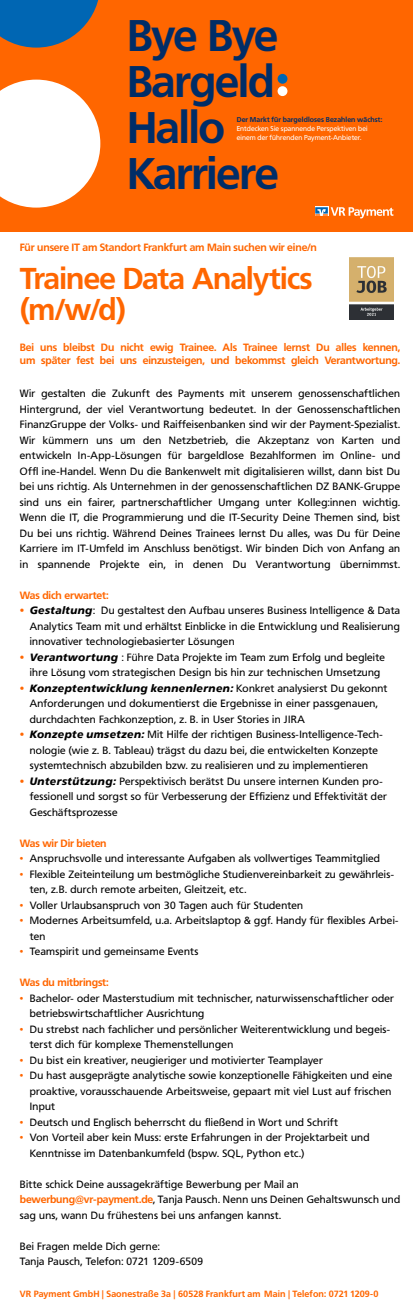
<style>
.page{position:relative;width:413px;height:1304px;background:#fff}
.page>*{position:absolute;margin:0;border:0;box-sizing:border-box;transform-origin:0 0}
.t1{font:700 44px/46px "Frutiger VR";letter-spacing:-.025em;color:#002d67}
.t2{font:700 30px/31px "Frutiger VR";letter-spacing:-.025em;color:#f60}
.t3{font:10.5px/15.5px "Frutiger VR";letter-spacing:.025em;color:#000}
.t4{font:700 10.5px/12.6px "Frutiger VR";letter-spacing:-.01em;color:#f60}
.t5{font:700 9px "Frutiger VR";letter-spacing:.01em;color:#f60}
.t6{font:7px/9px "Frutiger VR";letter-spacing:.01em;color:#fff}
.t7{font:700 7px "Frutiger VR";letter-spacing:.015em;color:#002d67}
.s1{font-weight:700;font-style:italic;color:#f60}
.s2{font-weight:700;font-style:italic}
.s3{color:#f60}
.s4{font-weight:700;color:#f60}
</style>
<div class="page">
<div style="left:0;top:0;width:412px;height:231px;background:#f60"></div>
<svg style="left:0;top:80px;width:100px;height:128px;background:#ffe7d7"></svg>
<svg style="left:0;top:0;width:99px;height:48px"></svg>
<svg style="left:315px;top:207px;width:78px;height:11px"></svg>
<div style="left:277px;top:86px;width:10px;height:10px;background:#fff;border-radius:50%"></div>
<div style="left:277px;top:74px;width:10px;height:10px;background:#0066b3;border-radius:50%"></div>
<img style="left:349px;top:257px;width:44px;height:62px">
<h1 class="t1" style="left:127px;top:13px;width:153px">Bye Bye<br>Bargeld<br>Hallo<br>Karriere</h1>
<p class="t7" style="left:236px;top:116px;width:147px">Der Markt für bargeldloses Bezahlen wächst:</p>
<p class="t6" style="left:236px;top:124px;width:132px">Entdecken Sie spannende Perspektiven bei einem der führenden Payment-Anbieter.</p>
<p class="t4" style="left:20px;top:241px;width:298px">Für unsere IT am Standort Frankfurt am Main suchen wir eine/n</p>
<h2 class="t2" style="left:20px;top:263px;width:294px">Trainee Data Analytics (m/w/d)</h2>
<p class="t4" style="left:20px;top:341px;width:381px">Bei uns bleibst Du nicht ewig Trainee. Als Trainee lernst Du alles kennen, um später fest bei uns einzusteigen, und bekommst gleich Verantwortung.</p>
<p class="t3" style="left:20px;top:386px;width:381px;text-align:justify">Wir gestalten die Zukunft des Payments mit unserem genossenschaftlichen Hintergrund, der viel Verantwortung bedeutet. In der Genossenschaftlichen FinanzGruppe der Volks- und Raiffeisenbanken sind wir der Payment-Spezialist.<br>Wir kümmern uns um den Netzbetrieb, die Akzeptanz von Karten und entwickeln In-App-Lösungen für bargeldlose Bezahlformen im Online- und Offl ine-Handel. Wenn Du die Bankenwelt mit digitalisieren willst, dann bist Du bei uns richtig. Als Unternehmen in der genossenschaftlichen DZ BANK-Gruppe sind uns ein fairer, partnerschaftlicher Umgang unter Kolleg:innen wichtig.<br>Wenn die IT, die Programmierung und die IT-Security Deine Themen sind, bist Du bei uns richtig. Während Deines Trainees lernst Du alles, was Du für Deine Karriere im IT-Umfeld im Anschluss benötigst. Wir binden Dich von Anfang an in spannende Projekte ein, in denen Du Verantwortung übernimmst.</p>
<p class="t4" style="left:20px;top:589px;width:90px">Was dich erwartet:</p>
<p class="t3" style="left:30px;top:603px;width:371px;text-align:justify;text-indent:-10px"><span class="s1">•</span> <span class="s2">Gestaltung</span>: Du gestaltest den Aufbau unseres Business Intelligence &amp; Data Analytics Team mit und erhältst Einblicke in die Entwicklung und Realisierung innovativer technologiebasierter Lösungen</p>
<p class="t3" style="left:20px;top:650px;width:366px;text-align:center"><span class="s1">•</span> <span class="s2">Verantwortung</span> : Führe Data Projekte im Team zum Erfolg und begleite ihre Lösung vom strategischen Design bis hin zur technischen Umsetzung</p>
<p class="t3" style="left:30px;top:681px;width:359px;text-indent:-10px"><span class="s1">•</span> <span class="s2">Konzeptentwicklung kennenlernen:</span> Konkret analysierst Du gekonnt<br>Anforderungen und dokumentierst die Ergebnisse in einer passgenauen, durchdachten Fachkonzeption, z. B. in User Stories in JIRA</p>
<p class="t3" style="left:20px;top:727px;width:364px;text-align:center"><span class="s1">•</span> <span class="s2">Konzepte umsetzen:</span> Mit Hilfe der richtigen Business-Intelligence-Tech&shy;nologie (wie z. B. Tableau) trägst du dazu bei, die entwickelten Konzepte systemtechnisch abzubilden bzw. zu realisieren und zu implementieren</p>
<p class="t3" style="left:30px;top:774px;width:358px;text-indent:-10px"><span class="s1">•</span> <span class="s2">Unterstützung:</span> Perspektivisch berätst Du unsere internen Kunden pro&shy;fessionell und sorgst so für Verbesserung der Effizienz und Effektivität der<br>Geschäftsprozesse</p>
<p class="t4" style="left:20px;top:837px;width:88px">Was wir Dir bieten</p>
<p class="t3" style="left:20px;top:851px;width:361px"><span class="s3">•</span> Anspruchsvolle und interessante Aufgaben als vollwertiges Teammitglied</p>
<p class="t3" style="left:30px;top:867px;width:365px;text-indent:-10px"><span class="s3">•</span> Flexible Zeiteinteilung um bestmögliche Studienvereinbarkeit zu gewährleis&shy;ten, z.B. durch remote arbeiten, Gleitzeit, etc.</p>
<p class="t3" style="left:20px;top:898px;width:284px"><span class="s3">•</span> Voller Urlaubsanspruch von 30 Tagen auch für Studenten</p>
<p class="t3" style="left:30px;top:913px;width:370px;text-indent:-10px"><span class="s3">•</span> Modernes Arbeitsumfeld, u.a. Arbeitslaptop &amp; ggf. Handy für flexibles Arbei&shy;ten</p>
<p class="t3" style="left:20px;top:944px;width:180px"><span class="s3">•</span> Teamspirit und gemeinsame Events</p>
<p class="t4" style="left:20px;top:976px;width:90px">Was du mitbringst:</p>
<p class="t3" style="left:30px;top:991px;width:365px;text-indent:-10px"><span class="s3">•</span> Bachelor- oder Masterstudium mit technischer, naturwissenschaftlicher oder betriebswirtschaftlicher Ausrichtung</p>
<p class="t3" style="left:30px;top:1022px;width:361px;text-indent:-10px"><span class="s3">•</span> Du strebst nach fachlicher und persönlicher Weiterentwicklung und begeis&shy;terst dich für komplexe Themenstellungen</p>
<p class="t3" style="left:20px;top:1053px;width:304px"><span class="s3">•</span> Du bist ein kreativer, neugieriger und motivierter Teamplayer</p>
<p class="t3" style="left:30px;top:1068px;width:363px;text-align:justify;text-indent:-10px"><span class="s3">•</span> Du hast ausgeprägte analytische sowie konzeptionelle Fähigkeiten und eine proaktive, vorausschauende Arbeitsweise, gepaart mit viel Lust auf frischen Input</p>
<p class="t3" style="left:20px;top:1115px;width:319px"><span class="s3">•</span> Deutsch und Englisch beherrscht du fließend in Wort und Schrift</p>
<p class="t3" style="left:30px;top:1130px;width:341px;text-indent:-10px"><span class="s3">•</span> Von Vorteil aber kein Muss: erste Erfahrungen in der Projektarbeit und<br>Kenntnisse im Datenbankumfeld (bspw. SQL, Python etc.)</p>
<p class="t3" style="left:20px;top:1177px;width:381px">Bitte schick Deine aussagekräftige Bewerbung per Mail an <span class="s4">bewerbung@vr-payment.de</span>, Tanja Pausch. Nenn uns Deinen Gehaltswunsch und sag uns, wann Du frühestens bei uns anfangen kannst.</p>
<p class="t3" style="left:20px;top:1239px;width:185px">Bei Fragen melde Dich gerne:<br>Tanja Pausch, Telefon: 0721 1209-6509</p>
<p class="t5" style="left:20px;top:1288px;width:360px">VR Payment GmbH | Saonestraße 3a | 60528 Frankfurt am Main | Telefon: 0721 1209-0</p>
</div>
